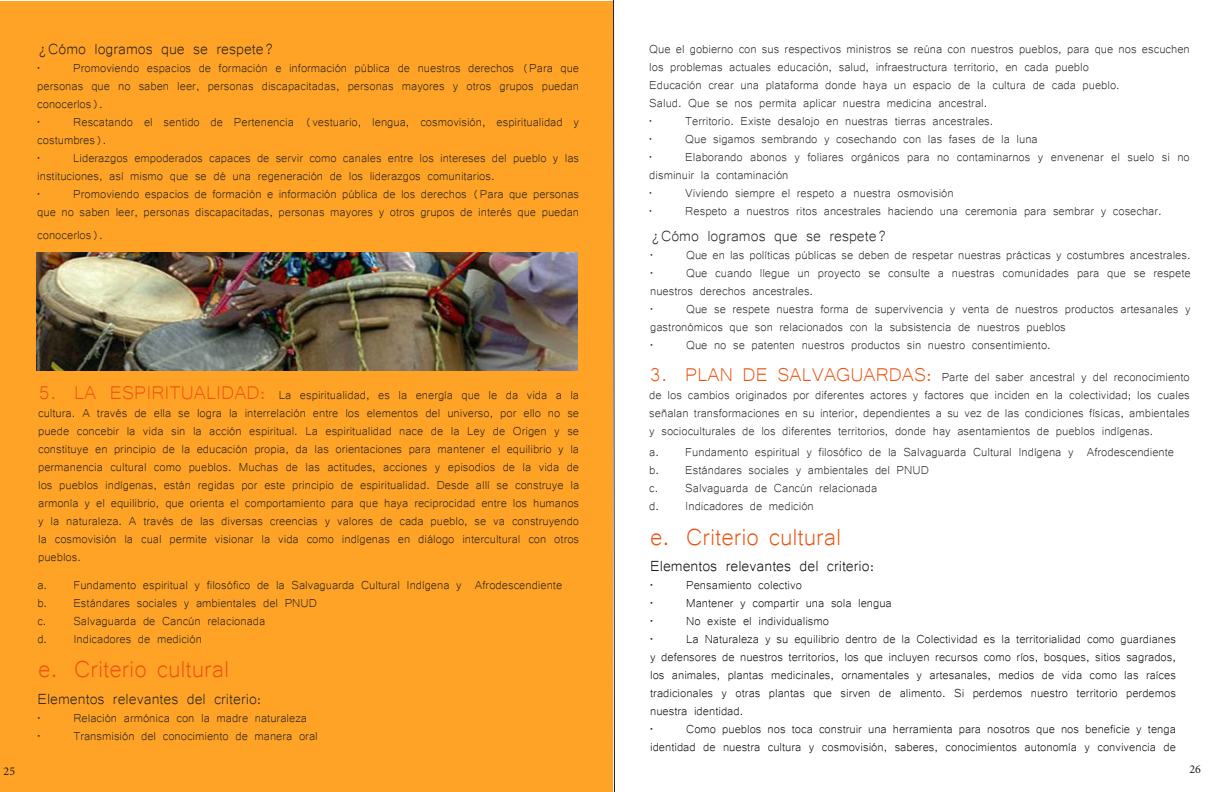
<style>
.page{position:relative;width:1224px;height:792px;background:#fff}
.page>*{position:absolute;margin:0;border:0;box-sizing:border-box;transform-origin:0 0}
.t1{font:30px "Microsoft Yi Baiti";color:#ed5412}
.t2{font:19px "Microsoft Yi Baiti";color:#231f20}
.t3{font:19px "Microsoft Yi Baiti";color:#040503}
.t4{font:15px/18px "Microsoft Yi Baiti";color:#231f20}
.t5{font:15px/18px "Microsoft Yi Baiti";color:#040503;text-align:justify}
.t6{font:12px "Minion Pro";color:#231f20}
.s1{font-size:24px;color:#ed5412}
</style>
<div class="page">
<svg style="left:613px;top:0;width:2px;height:792px;background:#908e8e"></svg>
<div style="left:0;top:1px;width:613px;height:791px;background:#ffa326"></div>
<img style="left:36px;top:252px;width:541px;height:118px">
<p class="t2" style="left:37px;top:38px;width:239px">¿Cómo logramos que se respete?</p>
<p class="t4" style="left:37px;top:58px;width:543px;text-align:justify">• Promoviendo espacios de formación e información pública de nuestros derechos (Para que personas que no saben leer, personas discapacitadas, personas mayores y otros grupos puedan conocerlos).</p>
<p class="t4" style="left:37px;top:112px;width:543px">• Rescatando el sentido de Pertenencia (vestuario, lengua, cosmovisión, espiritualidad y costumbres).</p>
<p class="t4" style="left:37px;top:148px;width:543px">• Liderazgos empoderados capaces de servir como canales entre los intereses del pueblo y las instituciones, así mismo que se dé una regeneración de los liderazgos comunitarios.</p>
<p class="t4" style="left:37px;top:184px;width:543px">• Promoviendo espacios de formación e información pública de los derechos (Para que personas que no saben leer, personas discapacitadas, personas mayores y otros grupos de interés que puedan</p>
<p class="t4" style="left:37px;top:224px;width:67px">conocerlos).</p>
<p class="t4" style="left:38px;top:385px;width:543px;text-align:justify"><span class="s1">5. LA ESPIRITUALIDAD:</span> La espiritualidad, es la energía que le da vida a la cultura. A través de ella se logra la interrelación entre los elementos del universo, por ello no se puede concebir la vida sin la acción espiritual. La espiritualidad nace de la Ley de Origen y se constituye en principio de la educación propia, da las orientaciones para mantener el equilibrio y la permanencia cultural como pueblos. Muchas de las actitudes, acciones y episodios de la vida de los pueblos indígenas, están regidas por este principio de espiritualidad. Desde allí se construye la armonía y el equilibrio, que orienta el comportamiento para que haya reciprocidad entre los humanos y la naturaleza. A través de las diversas creencias y valores de cada pueblo, se va construyendo la cosmovisión la cual permite visionar la vida como indígenas en diálogo intercultural con otros pueblos.</p>
<p class="t4" style="left:37px;top:575px;width:526px">a. Fundamento espiritual y filosófico de la Salvaguarda Cultural Indígena y Afrodescendiente</p>
<p class="t4" style="left:37px;top:593px;width:281px">b. Estándares sociales y ambientales del PNUD</p>
<p class="t4" style="left:37px;top:611px;width:229px">c. Salvaguarda de Cancún relacionada</p>
<p class="t4" style="left:37px;top:629px;width:166px">d. Indicadores de medición</p>
<p class="t1" style="left:38px;top:652px;width:193px">e. Criterio cultural</p>
<p class="t2" style="left:37px;top:687px;width:226px">Elementos relevantes del criterio:</p>
<p class="t4" style="left:37px;top:708px;width:271px">• Relación armónica con la madre naturaleza</p>
<p class="t4" style="left:37px;top:726px;width:282px">• Transmisión del conocimiento de manera oral</p>
<p class="t4" style="left:649px;top:39px;width:542px">Que el gobierno con sus respectivos ministros se reúna con nuestros pueblos, para que nos escuchen los problemas actuales educación, salud, infraestructura territorio, en cada pueblo</p>
<p class="t4" style="left:649px;top:75px;width:472px">Educación crear una plataforma donde haya un espacio de la cultura de cada pueblo.</p>
<p class="t4" style="left:649px;top:93px;width:340px">Salud. Que se nos permita aplicar nuestra medicina ancestral.</p>
<p class="t4" style="left:649px;top:111px;width:346px">• Territorio. Existe desalojo en nuestras tierras ancestrales.</p>
<p class="t4" style="left:649px;top:129px;width:390px">• Que sigamos sembrando y cosechando con las fases de la luna</p>
<p class="t4" style="left:649px;top:147px;width:542px">• Elaborando abonos y foliares orgánicos para no contaminarnos y envenenar el suelo si no disminuir la contaminación</p>
<p class="t4" style="left:649px;top:183px;width:306px">• Viviendo siempre el respeto a nuestra osmovisión</p>
<p class="t4" style="left:649px;top:201px;width:514px">• Respeto a nuestros ritos ancestrales haciendo una ceremonia para sembrar y cosechar.</p>
<p class="t2" style="left:650px;top:225px;width:239px">¿Cómo logramos que se respete?</p>
<p class="t4" style="left:650px;top:245px;width:542px">• Que en las políticas públicas se deben de respetar nuestras prácticas y costumbres ancestrales.</p>
<p class="t4" style="left:650px;top:263px;width:542px">• Que cuando llegue un proyecto se consulte a nuestras comunidades para que se respete nuestros derechos ancestrales.</p>
<p class="t4" style="left:650px;top:299px;width:542px">• Que se respete nuestra forma de supervivencia y venta de nuestros productos artesanales y gastronómicos que son relacionados con la subsistencia de nuestros pueblos</p>
<p class="t4" style="left:650px;top:335px;width:402px">• Que no se patenten nuestros productos sin nuestro consentimiento.</p>
<p class="t4" style="left:649px;top:366px;width:542px;text-align:justify"><span class="s1">3. PLAN DE SALVAGUARDAS:</span> Parte del saber ancestral y del reconocimiento de los cambios originados por diferentes actores y factores que inciden en la colectividad; los cuales señalan transformaciones en su interior, dependientes a su vez de las condiciones físicas, ambientales y socioculturales de los diferentes territorios, donde hay asentamientos de pueblos indígenas.</p>
<p class="t4" style="left:649px;top:442px;width:526px">a. Fundamento espiritual y filosófico de la Salvaguarda Cultural Indígena y Afrodescendiente</p>
<p class="t4" style="left:649px;top:460px;width:281px">b. Estándares sociales y ambientales del PNUD</p>
<p class="t4" style="left:649px;top:478px;width:229px">c. Salvaguarda de Cancún relacionada</p>
<p class="t4" style="left:649px;top:496px;width:166px">d. Indicadores de medición</p>
<p class="t1" style="left:650px;top:519px;width:193px">e. Criterio cultural</p>
<p class="t3" style="left:650px;top:555px;width:226px">Elementos relevantes del criterio:</p>
<p class="t5" style="left:650px;top:575px;width:153px">• Pensamiento colectivo</p>
<p class="t5" style="left:650px;top:593px;width:243px">• Mantener y compartir una sola lengua</p>
<p class="t5" style="left:650px;top:611px;width:180px">• No existe el individualismo</p>
<p class="t5" style="left:650px;top:629px;width:527px">• La Naturaleza y su equilibrio dentro de la Colectividad es la territorialidad como guardianes y defensores de nuestros territorios, los que incluyen recursos como ríos, bosques, sitios sagrados, los animales, plantas medicinales, ornamentales y artesanales, medios de vida como las raíces tradicionales y otras plantas que sirven de alimento. Si perdemos nuestro territorio perdemos nuestra identidad.</p>
<p class="t5" style="left:650px;top:719px;width:527px">• Como pueblos nos toca construir una herramienta para nosotros que nos beneficie y tenga identidad de nuestra cultura y cosmovisión, saberes, conocimientos autonomía y convivencia de</p>
<p class="t6" style="left:4px;top:763px;width:13px">25</p>
<p class="t6" style="left:1190px;top:761px;width:13px">26</p>
</div>
